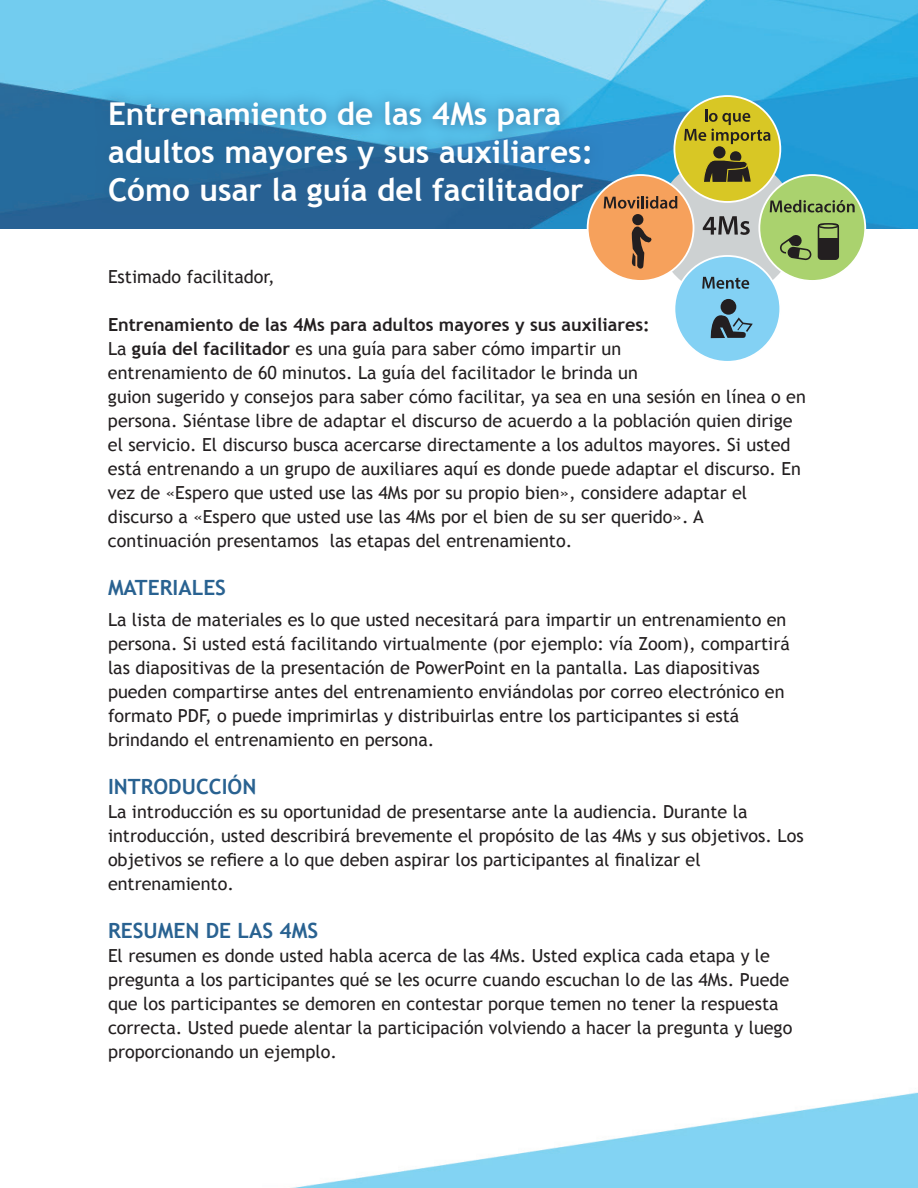
<style>
.page{position:relative;width:918px;height:1188px;background:#fff}
.page>*{position:absolute;margin:0;border:0;box-sizing:border-box;transform-origin:0 0}
.t1{font:700 31.5px/37.8px "Trebuchet MS";color:#fff}
.t2{font:700 21px "Trebuchet MS";color:#296291}
.t3{font:18px/24px "Trebuchet MS";color:#231f20}
.s1{font-weight:700}
</style>
<div class="page">
<img style="left:0;top:0;width:918px;height:229px">
<svg style="left:94px;top:87px;width:510px;height:134px;background:#337faf"></svg>
<img style="left:291px;top:1092px;width:627px;height:96px">
<svg style="left:587px;top:95px;width:279px;height:266px"></svg>
<h1 class="t1" style="left:108px;top:95px;width:487px">Entrenamiento de las 4Ms para adultos mayores y sus auxiliares:<br>Cómo usar la guía del facilitador</h1>
<p class="t3" style="left:108px;top:265px;width:168px">Estimado facilitador,</p>
<p class="t3" style="left:108px;top:313px;width:699px"><span class="s1">Entrenamiento de las 4Ms para adultos mayores y sus auxiliares:<br></span>La <span class="s1">guía del facilitador</span> es una guía para saber cómo impartir un<br>entrenamiento de 60 minutos. La guía del facilitador le brinda un<br>guion sugerido y consejos para saber cómo facilitar, ya sea en una sesión en línea o en persona. Siéntase libre de adaptar el discurso de acuerdo a la población quien dirige el servicio. El discurso busca acercarse directamente a los adultos mayores. Si usted está entrenando a un grupo de auxiliares aquí es donde puede adaptar el discurso. En vez de «Espero que usted use las 4Ms por su propio bien», considere adaptar el discurso a «Espero que usted use las 4Ms por el bien de su ser querido». A continuación presentamos las etapas del entrenamiento.</p>
<p class="t2" style="left:108px;top:575px;width:120px">MATERIALES</p>
<p class="t3" style="left:108px;top:608px;width:683px">La lista de materiales es lo que usted necesitará para impartir un entrenamiento en persona. Si usted está facilitando virtualmente (por ejemplo: vía Zoom), compartirá las diapositivas de la presentación de PowerPoint en la pantalla. Las diapositivas pueden compartirse antes del entrenamiento enviándolas por correo electrónico en formato PDF, o puede imprimirlas y distribuirlas entre los participantes si está brindando el entrenamiento en persona.</p>
<p class="t2" style="left:108px;top:773px;width:150px">INTRODUCCIÓN</p>
<p class="t3" style="left:108px;top:800px;width:697px">La introducción es su oportunidad de presentarse ante la audiencia. Durante la introducción, usted describirá brevemente el propósito de las 4Ms y sus objetivos. Los objetivos se refiere a lo que deben aspirar los participantes al finalizar el entrenamiento.</p>
<p class="t2" style="left:108px;top:917px;width:212px">RESUMEN DE LAS 4MS</p>
<p class="t3" style="left:108px;top:944px;width:686px">El resumen es donde usted habla acerca de las 4Ms. Usted explica cada etapa y le pregunta a los participantes qué se les ocurre cuando escuchan lo de las 4Ms. Puede que los participantes se demoren en contestar porque temen no tener la respuesta correcta. Usted puede alentar la participación volviendo a hacer la pregunta y luego proporcionando un ejemplo.</p>
</div>
